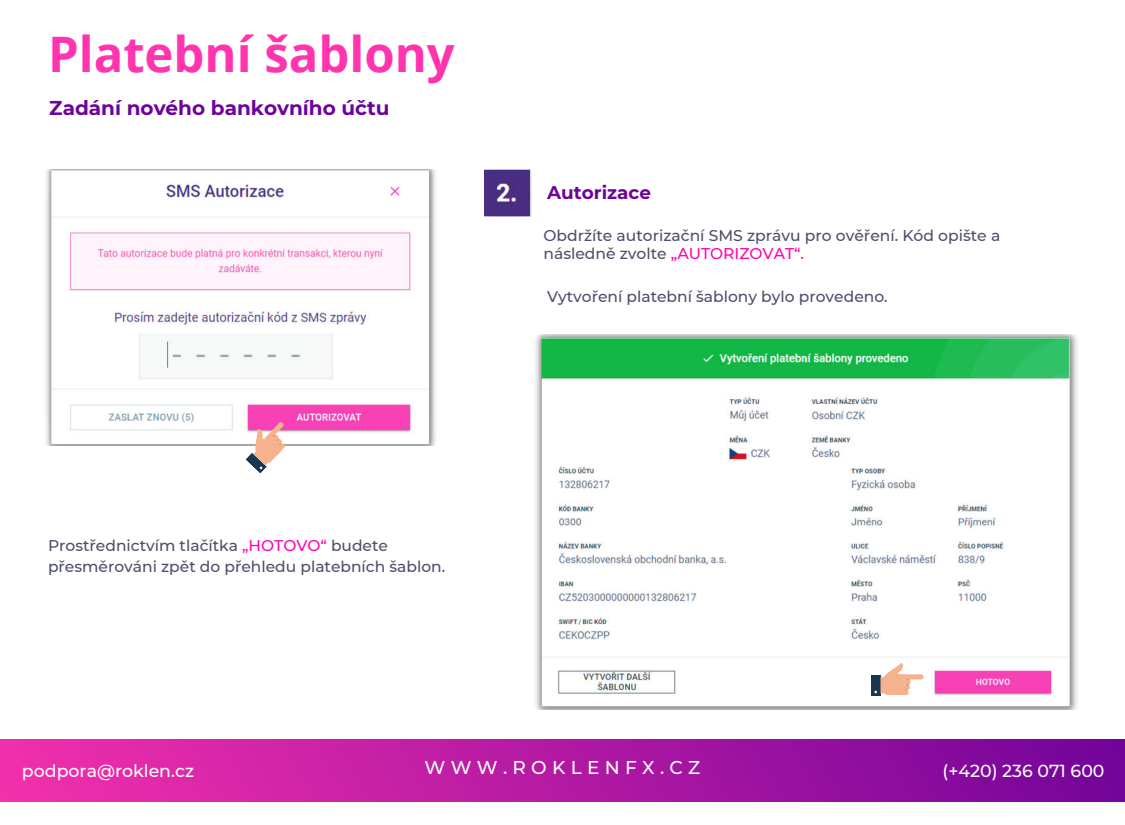
<style>
.page{position:relative;width:1125px;height:825px;background:#fff}
.page>*{position:absolute;margin:0;border:0;box-sizing:border-box;transform-origin:0 0}
.t1{font:700 49px "Open Sans";color:#ff34ae}
.t2{font:700 20px "Montserrat";color:#6e0299}
.t3{font:500 18.5px "Montserrat";letter-spacing:.29em;color:#fff}
.t4{font:700 18.4px "Montserrat";color:#6e0299}
.t5{font:500 17.4px "Montserrat";color:#fff}
.t6{font:500 15.5px/17.2px "Montserrat";color:#4c4f69}
.s1{color:#ff00b0}
</style>
<div class="page">
<div style="left:0;top:740px;width:1125px;height:61px;background:linear-gradient(to right,#f230ac,#73049a)"></div>
<img style="left:535px;top:335px;width:543px;height:375px">
<img style="left:46px;top:169px;width:390px;height:277px">
<svg style="left:245px;top:422px;width:40px;height:52px"></svg>
<div style="left:901px;top:674px;width:22px;height:5px;background:#f6b28d;border-radius:3px"></div>
<div style="left:871px;top:675px;width:10px;height:21px;background:#173651"></div>
<svg style="left:874px;top:662px;width:36px;height:33px"></svg>
<img style="left:484px;top:169px;width:48px;height:47px">
<img style="left:139px;top:333px;width:194px;height:50px">
<h1 class="t1" style="left:48px;top:19px;width:408px">Platební šablony</h1>
<p class="t2" style="left:49px;top:93px;width:342px">Zadání nového bankovního účtu</p>
<p class="t6" style="left:48px;top:534px;width:399px;line-height:21px">Prostřednictvím tlačítka <span class="s1">„HOTOVO“</span> budete přesměrováni zpět do přehledu platebních šablon.</p>
<p class="t4" style="left:547px;top:179px;width:105px">Autorizace</p>
<p class="t6" style="left:543px;top:227px;width:458px">Obdržíte autorizační SMS zprávu pro ověření. Kód opište a následně zvolte <span class="s1">„AUTORIZOVAT“.</span></p>
<p class="t6" style="left:547px;top:287px;width:342px">Vytvoření platební šablony bylo provedeno.</p>
<p class="t5" style="left:22px;top:759px;width:174px">podpora@roklen.cz</p>
<p class="t3" style="left:425px;top:755px;width:277px">WWW.ROKLENFX.CZ</p>
<p class="t5" style="left:943px;top:759px;width:163px">(+420) 236 071 600</p>
</div>
